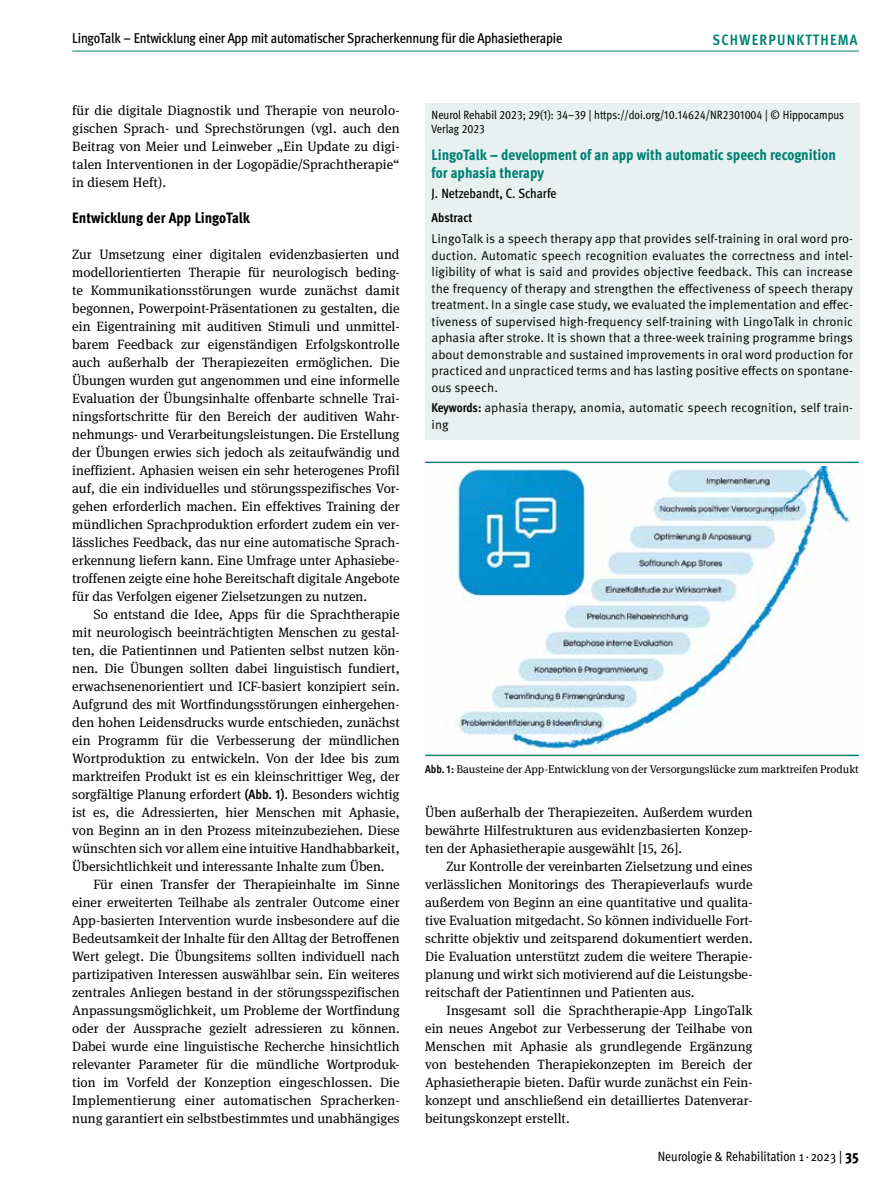
<style>
.page{position:relative;width:893px;height:1191px;background:#fff}
.page>*{position:absolute;margin:0;border:0;box-sizing:border-box;transform-origin:0 0}
.t1{font:800 15px/18px "Meta Cond OT";color:#008174}
.t2{font:800 15px "Meta Cond OT";color:#000}
.t3{font:700 15px "Meta Cond OT";letter-spacing:.085em;color:#008174}
.t4{font:500 14.25px "Meta Cond OT";letter-spacing:-.015em;color:#000}
.t5{font:13.5px/18px "Meta Serif Pro";color:#000;text-align:justify}
.t6{font:13.5px "Meta Cond OT";color:#000}
.t7{font:500 13.5px "Meta Cond OT";color:#000}
.t8{font:12.75px/16.5px "Meta Pro Norm";color:#000;text-align:justify}
.t9{font:700 12.75px "Meta Cond OT";color:#000}
.t10{font:12px/14.4px "Meta Cond OT";color:#000}
.t11{font:11.25px "Meta Serif Pro";color:#000}
.s1{font-family:"Meta Cond OT";font-weight:700}
.s2{font-weight:800;font-size:15px}
</style>
<div class="page">
<img style="left:452px;top:467px;width:404px;height:284px">
<hr style="left:425px;top:754px;width:434px;height:2px;background:#008174">
<hr style="left:425px;top:461px;width:434px;height:2px;background:#008174">
<div style="left:425px;top:103px;width:434px;height:337px;background:#e9f1f0"></div>
<hr style="left:72px;top:51px;width:787px;height:1px;background:#008174">
<p class="t4" style="left:72px;top:30px;width:492px">LingoTalk – Entwicklung einer App mit automatischer Spracherkennung für die Aphasietherapie</p>
<p class="t3" style="left:713px;top:30px;width:146px">SCHWERPUNKTTHEMA</p>
<p class="t5" style="left:72px;top:100px;width:329px">für die digitale Diagnostik und Therapie von neurolo&shy;gischen Sprach- und Sprechstörungen (vgl. auch den Beitrag von Meier und Leinweber „Ein Update zu digi&shy;talen Interventionen in der Logopädie/Sprachtherapie“ in diesem Heft).</p>
<p class="t2" style="left:72px;top:208px;width:179px">Entwicklung der App LingoTalk</p>
<p class="t5" style="left:72px;top:244px;width:329px">Zur Umsetzung einer digitalen evidenzbasierten und modellorientierten Therapie für neurologisch beding&shy;te Kommunikationsstörungen wurde zunächst damit begonnen, Powerpoint-Präsentationen zu gestalten, die ein Eigentraining mit auditiven Stimuli und unmittel&shy;barem Feedback zur eigenständigen Erfolgskontrolle auch außerhalb der Therapiezeiten ermöglichen. Die Übungen wurden gut angenommen und eine informelle Evaluation der Übungsinhalte offenbarte schnelle Trai&shy;ningsfortschritte für den Bereich der auditiven Wahr&shy;nehmungs- und Verarbeitungsleistungen. Die Erstellung der Übungen erwies sich jedoch als zeitaufwändig und ineffizient. Aphasien weisen ein sehr heterogenes Profil auf, die ein individuelles und störungsspezifisches Vor&shy;gehen erforderlich machen. Ein effektives Training der mündlichen Sprachproduktion erfordert zudem ein ver&shy;lässliches Feedback, das nur eine automatische Sprach&shy;erkennung liefern kann. Eine Umfrage unter Aphasiebe&shy;troffenen zeigte eine hohe Bereitschaft digitale Angebote für das Verfolgen eigener Zielsetzungen zu nutzen.</p>
<p class="t5" style="left:72px;top:604px;width:329px;text-indent:21px">So entstand die Idee, Apps für die Sprachtherapie mit neurologisch beeinträchtigten Menschen zu gestal&shy;ten, die Patientinnen und Patienten selbst nutzen kön&shy;nen. Die Übungen sollten dabei linguistisch fundiert, erwachsenenorientiert und ICF-basiert konzipiert sein.<br>Aufgrund des mit Wortfindungsstörungen einhergehen&shy;den hohen Leidensdrucks wurde entschieden, zunächst ein Programm für die Verbesserung der mündlichen Wortproduktion zu entwickeln. Von der Idee bis zum marktreifen Produkt ist es ein kleinschrittiger Weg, der sorgfältige Planung erfordert <span class="s1">(Abb. 1)</span>. Besonders wichtig ist es, die Adressierten, hier Menschen mit Aphasie, von Beginn an in den Prozess miteinzubeziehen. Diese wünschten sich vor allem eine intuitive Handhabbarkeit, Übersichtlichkeit und interessante Inhalte zum Üben.</p>
<p class="t5" style="left:72px;top:874px;width:329px;text-indent:21px">Für einen Transfer der Therapieinhalte im Sinne einer erweiterten Teilhabe als zentraler Outcome einer App-basierten Intervention wurde insbesondere auf die Bedeutsamkeit der Inhalte für den Alltag der Betroffenen Wert gelegt. Die Übungsitems sollten individuell nach partizipativen Interessen auswählbar sein. Ein weiteres zentrales Anliegen bestand in der störungsspezifischen Anpassungsmöglichkeit, um Probleme der Wortfindung oder der Aussprache gezielt adressieren zu können.<br>Dabei wurde eine linguistische Recherche hinsichtlich relevanter Parameter für die mündliche Wortproduk&shy;tion im Vorfeld der Konzeption eingeschlossen. Die Implementierung einer automatischen Spracherken&shy;nung garantiert ein selbstbestimmtes und unabhängiges</p>
<p class="t10" style="left:432px;top:107px;width:414px">Neurol Rehabil 2023; 29(1): 34–39 | https://doi.org/10.14624/NR2301004 | © Hippocampus<br>Verlag 2023</p>
<p class="t1" style="left:432px;top:146px;width:406px">LingoTalk – development of an app with automatic speech recognition for aphasia therapy</p>
<p class="t7" style="left:432px;top:185px;width:126px">J. Netzebandt, C. Scharfe</p>
<p class="t9" style="left:432px;top:210px;width:42px">Abstract</p>
<p class="t8" style="left:432px;top:230px;width:423px">LingoTalk is a speech therapy app that provides self-training in oral word pro&shy;duction. Automatic speech recognition evaluates the correctness and intel&shy;ligibility of what is said and provides objective feedback. This can increase the frequency of therapy and strengthen the effectiveness of speech therapy treatment. In a single case study, we evaluated the implementation and effec&shy;tiveness of supervised high-frequency self-training with LingoTalk in chronic aphasia after stroke. It is shown that a three-week training programme brings about demonstrable and sustained improvements in oral word production for practiced and unpracticed terms and has lasting positive effects on spontane&shy;ous speech.</p>
<p class="t8" style="left:432px;top:399px;width:423px"><span class="s1">Keywords:</span> aphasia therapy, anomia, automatic speech recognition, self train&shy;ing</p>
<p class="t11" style="left:425px;top:761px;width:435px"><span class="s1">Abb. 1:</span> Bausteine der App-Entwicklung von der Versorgungslücke zum marktreifen Produkt</p>
<p class="t5" style="left:425px;top:802px;width:329px">Üben außerhalb der Therapiezeiten. Außerdem wurden bewährte Hilfestrukturen aus evidenzbasierten Konzep&shy;ten der Aphasietherapie ausgewählt [15, 26].</p>
<p class="t5" style="left:425px;top:856px;width:329px;text-indent:21px">Zur Kontrolle der vereinbarten Zielsetzung und eines verlässlichen Monitorings des Therapieverlaufs wurde außerdem von Beginn an eine quantitative und qualita&shy;tive Evaluation mitgedacht. So können individuelle Fort&shy;schritte objektiv und zeitsparend dokumentiert werden.<br>Die Evaluation unterstützt zudem die weitere Therapie&shy;planung und wirkt sich motivierend auf die Leistungsbe&shy;reitschaft der Patientinnen und Patienten aus.</p>
<p class="t5" style="left:425px;top:1000px;width:329px;text-indent:21px">Insgesamt soll die Sprachtherapie-App LingoTalk ein neues Angebot zur Verbesserung der Teilhabe von Menschen mit Aphasie als grundlegende Ergänzung von bestehenden Therapiekonzepten im Bereich der Aphasietherapie bieten. Dafür wurde zunächst ein Fein&shy;konzept und anschließend ein detailliertes Datenverar&shy;beitungskonzept erstellt.</p>
<p class="t6" style="left:658px;top:1148px;width:203px">Neurologie &amp; Rehabilitation 1· 2023 | <span class="s2">35</span></p>
</div>
